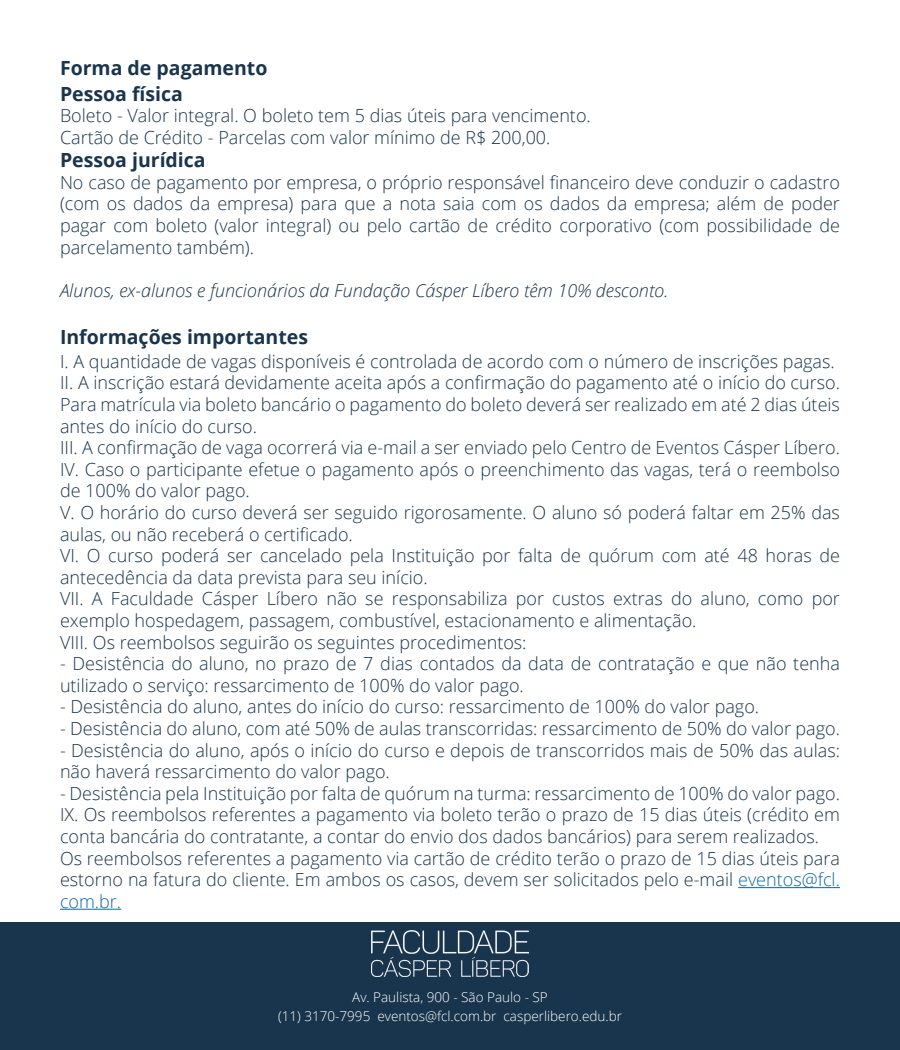
<style>
.page{position:relative;width:900px;height:1050px;background:#fff}
.page>*{position:absolute;margin:0;border:0;box-sizing:border-box;transform-origin:0 0}
.t1{font:700 19.5px "Open Sans";color:#19354d}
.t2{font:300 18px/21.6px "Open Sans";color:#19354d}
.t3{font:italic 300 18px "Open Sans";color:#19354d}
.Título{font:300 13.5px "Open Sans";color:#fff}
.s1{color:#0c6a9b}
</style>
<div class="page">
<hr style="left:738px;top:887px;width:102px;height:1px;background:#0c6a9b">
<hr style="left:60px;top:909px;width:61px;height:1px;background:#0c6a9b">
<div style="left:0;top:922px;width:900px;height:128px;background:#19354d"></div>
<img style="left:371px;top:930px;width:158px;height:47px">
<p class="t1" style="left:60px;top:54px;width:209px">Forma de pagamento</p>
<p class="t1" style="left:60px;top:80px;width:125px">Pessoa física</p>
<p class="t2" style="left:60px;top:104px;width:532px">Boleto - Valor integral. O boleto tem 5 dias úteis para vencimento.</p>
<p class="t2" style="left:60px;top:126px;width:492px">Cartão de Crédito - Parcelas com valor mínimo de R$ 200,00.</p>
<p class="t1" style="left:60px;top:146px;width:147px">Pessoa jurídica</p>
<p class="t2" style="left:60px;top:171px;width:782px;text-align:justify">No caso de pagamento por empresa, o próprio responsável financeiro deve conduzir o cadastro (com os dados da empresa) para que a nota saia com os dados da empresa; além de poder pagar com boleto (valor integral) ou pelo cartão de crédito corporativo (com possibilidade de parcelamento também).</p>
<p class="t3" style="left:60px;top:278px;width:610px">Alunos, ex-alunos e funcionários da Fundação Cásper Líbero têm 10% desconto.</p>
<p class="t1" style="left:60px;top:323px;width:250px">Informações importantes</p>
<p class="t2" style="left:60px;top:350px;width:776px">I. A quantidade de vagas disponíveis é controlada de acordo com o número de inscrições pagas.</p>
<p class="t2" style="left:60px;top:372px;width:782px">II. A inscrição estará devidamente aceita após a confirmação do pagamento até o início do curso.</p>
<p class="t2" style="left:60px;top:393px;width:782px">Para matrícula via boleto bancário o pagamento do boleto deverá ser realizado em até 2 dias úteis antes do início do curso.</p>
<p class="t2" style="left:60px;top:436px;width:781px">III. A confirmação de vaga ocorrerá via e-mail a ser enviado pelo Centro de Eventos Cásper Líbero.</p>
<p class="t2" style="left:60px;top:458px;width:782px">IV. Caso o participante efetue o pagamento após o preenchimento das vagas, terá o reembolso de 100% do valor pago.</p>
<p class="t2" style="left:60px;top:501px;width:782px">V. O horário do curso deverá ser seguido rigorosamente. O aluno só poderá faltar em 25% das aulas, ou não receberá o certificado.</p>
<p class="t2" style="left:60px;top:544px;width:781px">VI. O curso poderá ser cancelado pela Instituição por falta de quórum com até 48 horas de antecedência da data prevista para seu início.</p>
<p class="t2" style="left:60px;top:588px;width:781px">VII. A Faculdade Cásper Líbero não se responsabiliza por custos extras do aluno, como por exemplo hospedagem, passagem, combustível, estacionamento e alimentação.</p>
<p class="t2" style="left:60px;top:631px;width:468px">VIII. Os reembolsos seguirão os seguintes procedimentos:</p>
<p class="t2" style="left:60px;top:652px;width:782px">- Desistência do aluno, no prazo de 7 dias contados da data de contratação e que não tenha utilizado o serviço: ressarcimento de 100% do valor pago.</p>
<p class="t2" style="left:60px;top:696px;width:701px">- Desistência do aluno, antes do início do curso: ressarcimento de 100% do valor pago.</p>
<p class="t2" style="left:60px;top:717px;width:782px">- Desistência do aluno, com até 50% de aulas transcorridas: ressarcimento de 50% do valor pago.</p>
<p class="t2" style="left:60px;top:739px;width:782px">- Desistência do aluno, após o início do curso e depois de transcorridos mais de 50% das aulas: não haverá ressarcimento do valor pago.</p>
<p class="t2" style="left:60px;top:782px;width:782px">- Desistência pela Instituição por falta de quórum na turma: ressarcimento de 100% do valor pago.</p>
<p class="t2" style="left:60px;top:804px;width:782px">IX. Os reembolsos referentes a pagamento via boleto terão o prazo de 15 dias úteis (crédito em conta bancária do contratante, a contar do envio dos dados bancários) para serem realizados.</p>
<p class="t2" style="left:60px;top:847px;width:782px;text-align:justify">Os reembolsos referentes a pagamento via cartão de crédito terão o prazo de 15 dias úteis para estorno na fatura do cliente. Em ambos os casos, devem ser solicitados pelo e-mail <span class="s1">eventos@fcl. com.br.</span></p>
<p class="Título" style="left:352px;top:988px;width:197px">Av. Paulista, 900 - São Paulo - SP</p>
</div>
